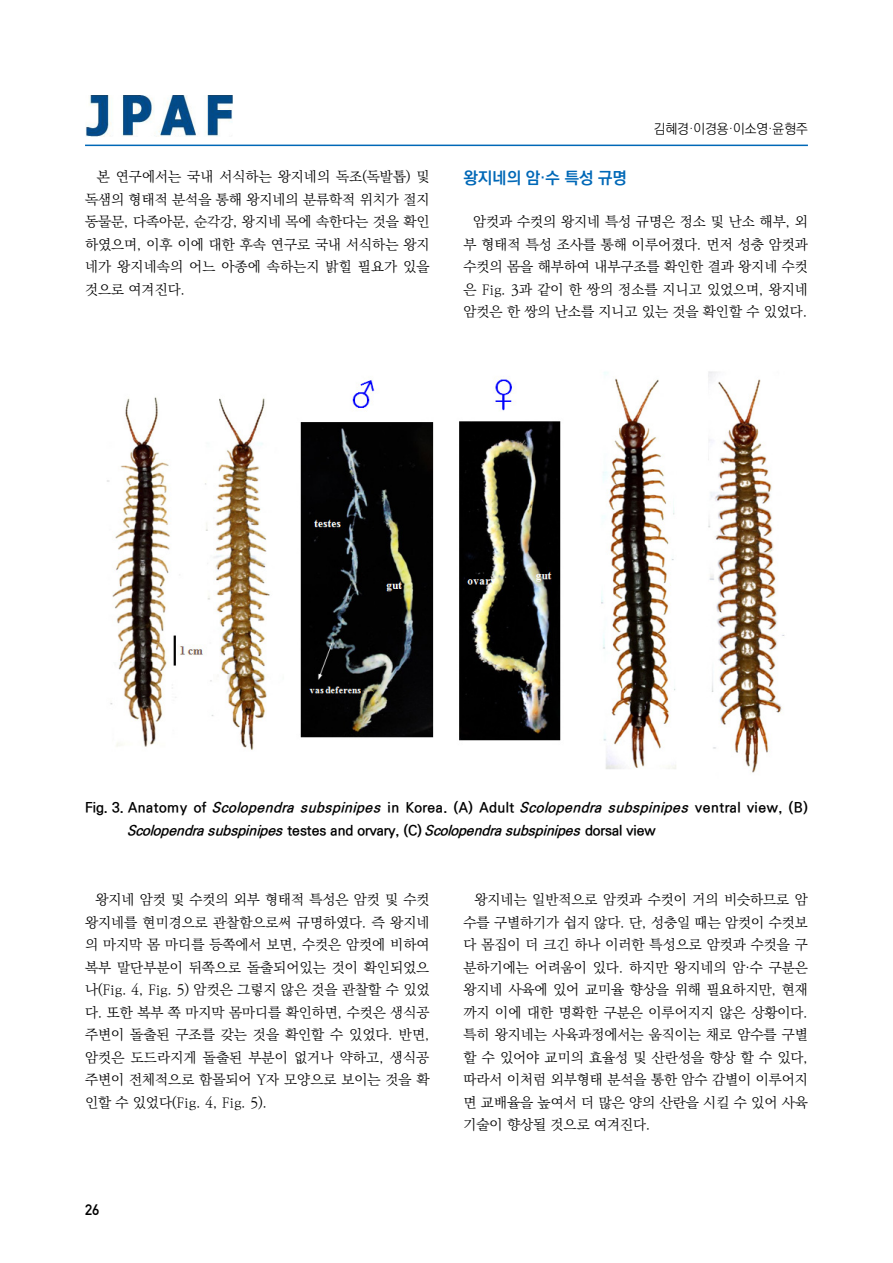
<style>
.page{position:relative;width:893px;height:1263px;background:#fff}
.page>*{position:absolute;margin:0;border:0;box-sizing:border-box;transform-origin:0 0}
.t1{font:700 16.5px "Ko Pub Dotum";color:#0068b7}
.t2{font:15px "DIN Mittelschrift Std";color:#000}
.t3{font:300 13.95px/22.5px "Ko Pub World Batang";color:#000;text-align:justify}
.t4{font:italic 700 13.95px/22.5px "Ko Pub World Dotum";color:#000}
.t5{font:300 13.5px "Ko Pub Dotum";color:#000}
.s1{font-style:normal}
</style>
<div class="page">
<img style="left:85px;top:95px;width:147px;height:41px">
<hr style="left:85px;top:145px;width:723px;height:1px;background:#0068b7">
<img style="left:107px;top:371px;width:678px;height:402px">
<p class="t5" style="left:654px;top:123px;width:156px">김혜경·이경용·이소영·윤형주</p>
<p class="t3" style="left:85px;top:166px;width:346px;text-indent:12px">본 연구에서는 국내 서식하는 왕지네의 독조(독발톱) 및 독샘의 형태적 분석을 통해 왕지네의 분류학적 위치가 절지 동물문, 다족아문, 순각강, 왕지네 목에 속한다는 것을 확인 하였으며, 이후 이에 대한 후속 연구로 국내 서식하는 왕지 네가 왕지네속의 어느 아종에 속하는지 밝힐 필요가 있을 것으로 여겨진다.</p>
<p class="t1" style="left:463px;top:170px;width:165px">왕지네의 암·수 특성 규명</p>
<p class="t3" style="left:463px;top:211px;width:346px;text-indent:10px">암컷과 수컷의 왕지네 특성 규명은 정소 및 난소 해부, 외 부 형태적 특성 조사를 통해 이루어졌다. 먼저 성충 암컷과 수컷의 몸을 해부하여 내부구조를 확인한 결과 왕지네 수컷 은 Fig. 3과 같이 한 쌍의 정소를 지니고 있었으며, 왕지네 암컷은 한 쌍의 난소를 지니고 있는 것을 확인할 수 있었다.</p>
<p class="t4" style="left:127px;top:797px;width:682px;text-indent:-42px"><span class="s1">F i g . 3 . A n a t o m y o f</span> Scolopendra subspinipes <span class="s1">i n Ko re a . (A) A d u l t</span> Scolopendra subspinipes <span class="s1">v e n t ra l v i e w , ( B )<br></span>Scolopendra subspinipes<span class="s1">t e s t e s a n d o rv a ry , ( C )</span> Scolopendra subspinipes<span class="s1">d o r s a l v i e w</span></p>
<p class="t3" style="left:85px;top:889px;width:346px;text-indent:10px">왕지네 암컷 및 수컷의 외부 형태적 특성은 암컷 및 수컷 왕지네를 현미경으로 관찰함으로써 규명하였다. 즉 왕지네 의 마지막 몸 마디를 등쪽에서 보면, 수컷은 암컷에 비하여 복부 말단부분이 뒤쪽으로 돌출되어있는 것이 확인되었으 나(Fig. 4, Fig. 5) 암컷은 그렇지 않은 것을 관찰할 수 있었 다. 또한 복부 쪽 마지막 몸마디를 확인하면, 수컷은 생식공 주변이 돌출된 구조를 갖는 것을 확인할 수 있었다. 반면, 암컷은 도드라지게 돌출된 부분이 없거나 약하고, 생식공 주변이 전체적으로 함몰되어 Y자 모양으로 보이는 것을 확 인할 수 있었다(Fig. 4, Fig. 5).</p>
<p class="t3" style="left:463px;top:889px;width:346px;text-indent:11px">왕지네는 일반적으로 암컷과 수컷이 거의 비슷하므로 암 수를 구별하기가 쉽지 않다. 단, 성충일 때는 암컷이 수컷보 다 몸집이 더 크긴 하나 이러한 특성으로 암컷과 수컷을 구 분하기에는 어려움이 있다. 하지만 왕지네의 암·수 구분은 왕지네 사육에 있어 교미율 향상을 위해 필요하지만, 현재 까지 이에 대한 명확한 구분은 이루어지지 않은 상황이다. 특히 왕지네는 사육과정에서는 움직이는 채로 암수를 구별 할 수 있어야 교미의 효율성 및 산란성을 향상 할 수 있다, 따라서 이처럼 외부형태 분석을 통한 암수 감별이 이루어지 면 교배율을 높여서 더 많은 양의 산란을 시킬 수 있어 사육 기술이 향상될 것으로 여겨진다.</p>
<p class="t2" style="left:85px;top:1201px;width:16px">26</p>
</div>
